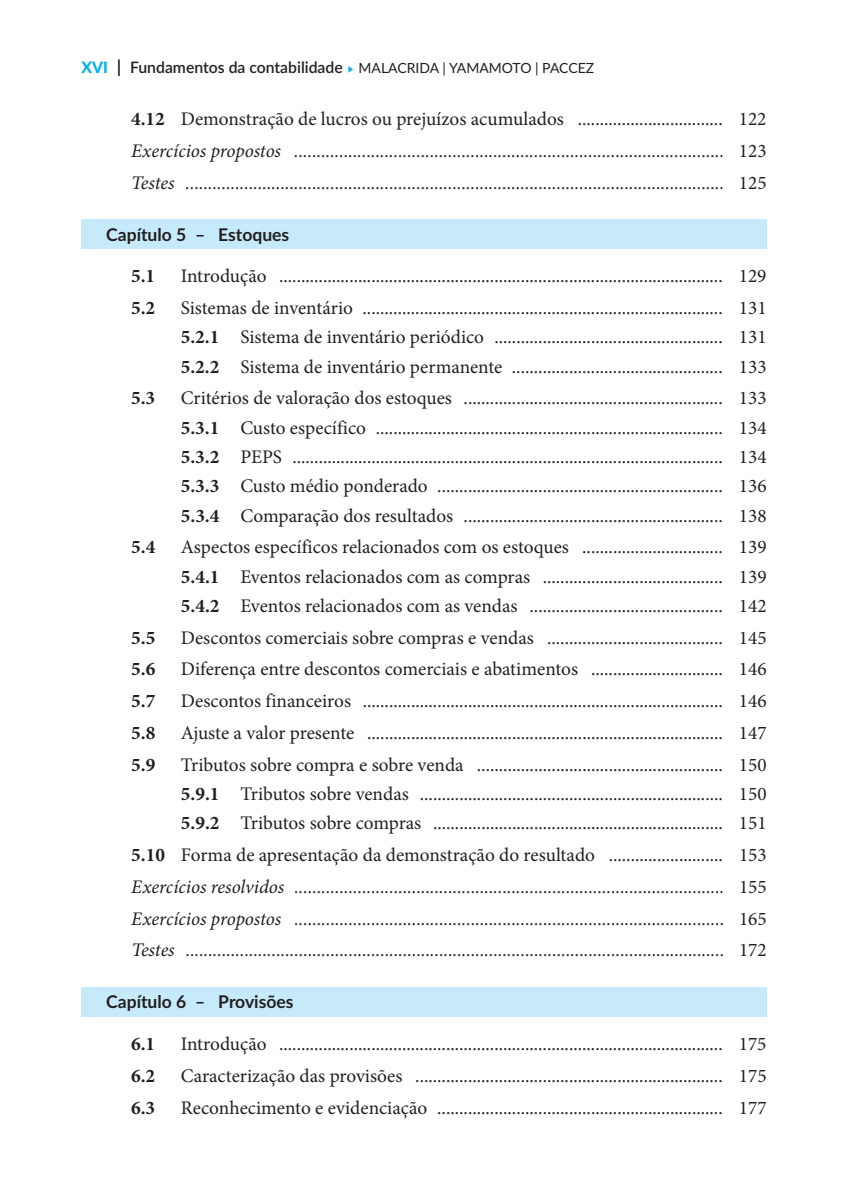
<style>
.page{position:relative;width:848px;height:1195px;background:#fff}
.page>*{position:absolute;margin:0;border:0;box-sizing:border-box;transform-origin:0 0}
.t1{font:19.25px/29.2px "Minion Pro";color:#231f20;text-align:justify}
.t2{font:italic 19.25px/31.7px "Minion Pro";letter-spacing:-.005em;color:#231f20;text-align:justify}
.t3{font:700 19.25px "Minion Pro";color:#231f20}
.t4{font:700 17.5px "Lato";color:#231f20}
.t5{font:600 15.75px "Lato";color:#231f20}
.s1{font-weight:800;color:#00aeef}
.s2{font-weight:700;font-size:17.5px}
.s3{font-family:"Minion Pro";font-weight:400;font-size:14px;color:#00aeef}
.s4{font-weight:400;font-size:14px}
.s5{font-weight:700;font-style:normal}
.s6{font-style:normal}
.s7{font-weight:700}
</style>
<div class="page">
<div style="left:81px;top:219px;width:685px;height:30px;background:#c6eafa"></div>
<div style="left:81px;top:987px;width:685px;height:29px;background:#c6eafa"></div>
<p class="t5" style="left:81px;top:56px;width:514px"><span class="s1">XVI</span> <span class="s2">|</span> Fundamentos da contabilidade <span class="s3">▶</span> <span class="s4">MALACRIDA | YAMAMOTO | PACCEZ</span></p>
<p class="t2" style="left:131px;top:103px;width:636px"><span class="s5">4.12</span> <span class="s6">Demonstração de lucros ou prejuízos acumulados ................................. 122<br></span>Exercícios propostos ............................................................................................... <span class="s6">123<br></span>Testes ....................................................................................................................... <span class="s6">125</span></p>
<p class="t4" style="left:106px;top:221px;width:184px">Capítulo 5 – Estoques</p>
<p class="t3" style="left:131px;top:263px;width:26px">5.1</p>
<p class="t1" style="left:181px;top:262px;width:587px">Introdução ..................................................................................................... 129</p>
<p class="t3" style="left:131px;top:294px;width:26px">5.2</p>
<p class="t1" style="left:181px;top:293px;width:587px">Sistemas de inventário .................................................................................. 131<br><span class="s7">5.2.1</span> Sistema de inventário periódico .................................................... 131<br><span class="s7">5.2.2</span> Sistema de inventário permanente ................................................ 133</p>
<p class="t3" style="left:131px;top:385px;width:26px">5.3</p>
<p class="t1" style="left:181px;top:384px;width:587px">Critérios de valoração dos estoques ........................................................... 133<br><span class="s7">5.3.1</span> Custo específico ............................................................................... 134<br><span class="s7">5.3.2</span> PEPS .................................................................................................. 134<br><span class="s7">5.3.3</span> Custo médio ponderado ................................................................. 136<br><span class="s7">5.3.4</span> Comparação dos resultados ........................................................... 138</p>
<p class="t3" style="left:131px;top:533px;width:26px">5.4</p>
<p class="t1" style="left:181px;top:533px;width:587px">Aspectos específicos relacionados com os estoques ................................ 139<br><span class="s7">5.4.1</span> Eventos relacionados com as compras ......................................... 139<br><span class="s7">5.4.2</span> Eventos relacionados com as vendas ............................................ 142</p>
<p class="t3" style="left:131px;top:624px;width:26px">5.5</p>
<p class="t1" style="left:181px;top:623px;width:587px">Descontos comerciais sobre compras e vendas ........................................ 145</p>
<p class="t3" style="left:131px;top:656px;width:26px">5.6</p>
<p class="t1" style="left:181px;top:655px;width:587px">Diferença entre descontos comerciais e abatimentos .............................. 146</p>
<p class="t3" style="left:131px;top:687px;width:26px">5.7</p>
<p class="t1" style="left:181px;top:686px;width:587px">Descontos financeiros .................................................................................. 146</p>
<p class="t3" style="left:131px;top:719px;width:26px">5.8</p>
<p class="t1" style="left:181px;top:718px;width:587px">Ajuste a valor presente ................................................................................. 147</p>
<p class="t3" style="left:131px;top:751px;width:26px">5.9</p>
<p class="t1" style="left:181px;top:750px;width:587px">Tributos sobre compra e sobre venda ........................................................ 150<br><span class="s7">5.9.1</span> Tributos sobre vendas ..................................................................... 150<br><span class="s7">5.9.2</span> Tributos sobre compras .................................................................. 151</p>
<p class="t2" style="left:131px;top:839px;width:637px"><span class="s5">5.10</span> <span class="s6">Forma de apresentação da demonstração do resultado .......................... 153<br></span>Exercícios resolvidos ............................................................................................... <span class="s6">155<br></span>Exercícios propostos ............................................................................................... <span class="s6">165<br></span>Testes ....................................................................................................................... <span class="s6">172</span></p>
<p class="t4" style="left:106px;top:989px;width:189px">Capítulo 6 – Provisões</p>
<p class="t3" style="left:131px;top:1030px;width:26px">6.1</p>
<p class="t1" style="left:181px;top:1029px;width:587px">Introdução ..................................................................................................... 175</p>
<p class="t3" style="left:131px;top:1062px;width:26px">6.2</p>
<p class="t1" style="left:181px;top:1061px;width:587px">Caracterização das provisões ...................................................................... 175</p>
<p class="t3" style="left:131px;top:1093px;width:26px">6.3</p>
<p class="t1" style="left:181px;top:1093px;width:587px">Reconhecimento e evidenciação ................................................................. 177</p>
</div>
